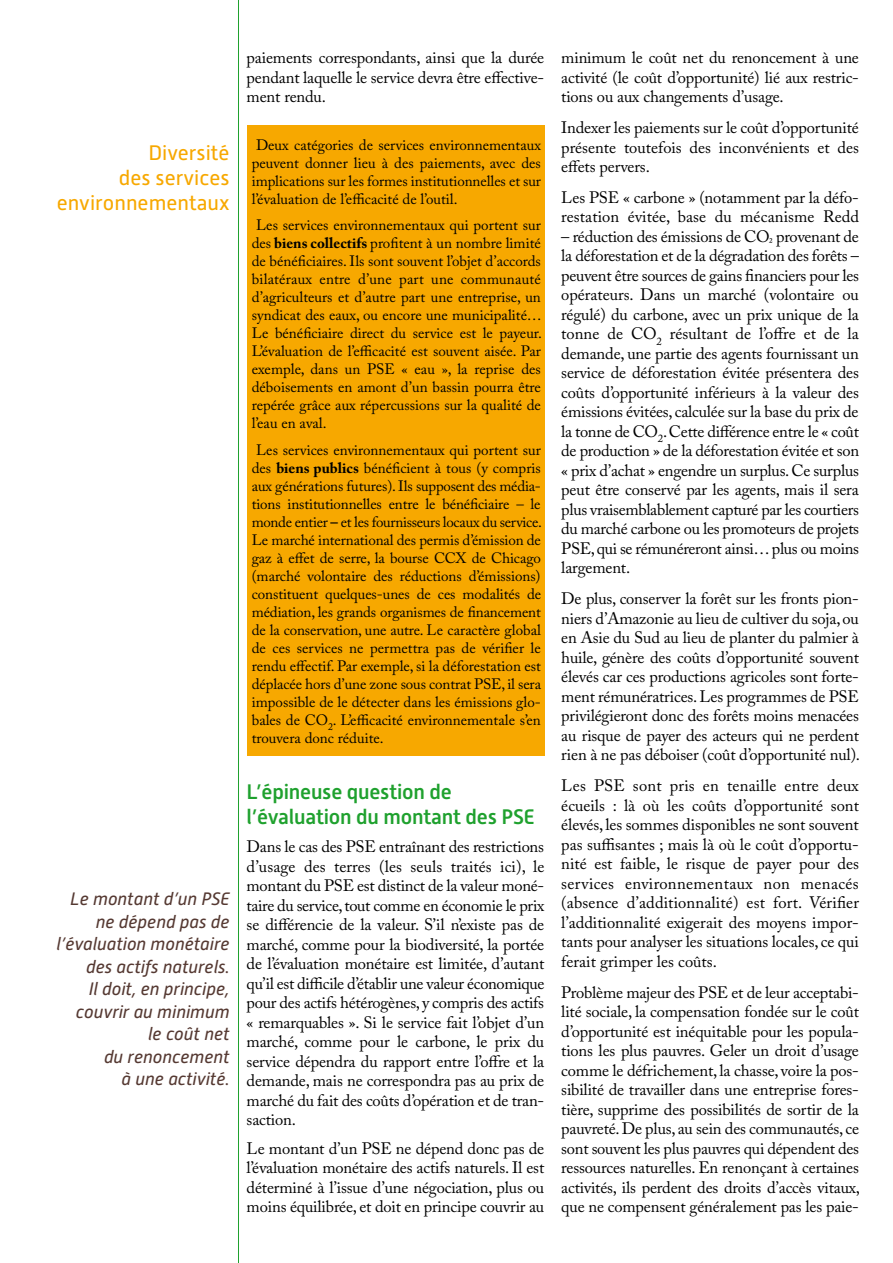
<style>
.page{position:relative;width:893px;height:1263px;background:#fff}
.page>*{position:absolute;margin:0;border:0;box-sizing:border-box;transform-origin:0 0}
.t1{font:500 21px/25.2px "Alwyn New";letter-spacing:-.01em;color:#1fa12e}
.t2{font:21px/25.2px "Alwyn New";color:#f7a800;text-align:right}
.t3{font:italic 18px/22.5px "Alwyn New";color:#553932;text-align:right}
.t4{font:16.5px/19.5px "Adobe Caslon Pro";letter-spacing:-.01em;color:#000;text-align:justify}
.t5{font:15px/18px "Adobe Caslon Pro";color:#000;text-align:justify}
.s1{font-weight:700}
</style>
<div class="page">
<hr style="left:238px;top:0;width:1px;height:1263px;background:#1fa12e">
<div style="left:247px;top:126px;width:298px;height:630px;background:#f7a800"></div>
<p class="t4" style="left:247px;top:48px;width:299px">paiements correspondants, ainsi que la durée pendant laquelle le service devra être effective&shy;ment rendu.</p>
<p class="t4" style="left:561px;top:48px;width:299px">minimum le coût net du renoncement à une activité (le coût d’opportunité) lié aux restric&shy;tions ou aux changements d’usage.</p>
<p class="t4" style="left:561px;top:118px;width:299px">Indexer les paiements sur le coût d’opportunité présente toutefois des inconvénients et des effets pervers.</p>
<p class="t4" style="left:561px;top:187px;width:299px">Les PSE « carbone » (notamment par la défo&shy;restation évitée, base du mécanisme Redd</p>
<p class="t4" style="left:561px;top:226px;width:299px">– réduction des émissions de CO<sub>²</sub> provenant de la déforestation et de la dégradation des forêts – peuvent être sources de gains financiers pour les opérateurs. Dans un marché (volontaire ou régulé) du carbone, avec un prix unique de la tonne de CO<sub>2</sub> résultant de l’offre et de la demande, une partie des agents fournissant un service de déforestation évitée présentera des coûts d’opportunité inférieurs à la valeur des émissions évitées, calculée sur la base du prix de la tonne de CO<sub>2</sub>. Cette différence entre le « coût de production » de la déforestation évitée et son « prix d’achat » engendre un surplus. Ce surplus peut être conservé par les agents, mais il sera plus vraisemblablement capturé par les courtiers du marché carbone ou les promoteurs de projets PSE, qui se rémunéreront ainsi… plus ou moins largement.</p>
<p class="t4" style="left:561px;top:589px;width:300px">De plus, conserver la forêt sur les fronts pion&shy;niers d’Amazonie au lieu de cultiver du soja, ou en Asie du Sud au lieu de planter du palmier à huile, génère des coûts d’opportunité souvent élevés car ces productions agricoles sont forte&shy;ment rémunératrices. Les programmes de PSE privilégieront donc des forêts moins menacées au risque de payer des acteurs qui ne perdent rien à ne pas déboiser (coût d’opportunité nul).</p>
<p class="t4" style="left:561px;top:776px;width:299px">Les PSE sont pris en tenaille entre deux écueils : là où les coûts d’opportunité sont élevés, les sommes disponibles ne sont souvent pas suffisantes ; mais là où le coût d’opportu&shy;nité est faible, le risque de payer pour des services environnementaux non menacés (absence d’additionnalité) est fort. Vérifier l’additionnalité exigerait des moyens impor&shy;tants pour analyser les situations locales, ce qui ferait grimper les coûts.</p>
<p class="t4" style="left:561px;top:982px;width:300px">Problème majeur des PSE et de leur acceptabi&shy;lité sociale, la compensation fondée sur le coût d’opportunité est inéquitable pour les popula&shy;tions les plus pauvres. Geler un droit d’usage comme le défrichement, la chasse, voire la pos&shy;sibilité de travailler dans une entreprise fores&shy;tière, supprime des possibilités de sortir de la pauvreté. De plus, au sein des communautés, ce sont souvent les plus pauvres qui dépendent des ressources naturelles. En renonçant à certaines activités, ils perdent des droits d’accès vitaux, que ne compensent généralement pas les paie-</p>
<p class="t2" style="left:57px;top:140px;width:174px">Diversité<br>des services environnementaux</p>
<p class="t5" style="left:252px;top:136px;width:291px">Deux catégories de services environnementaux peuvent donner lieu à des paiements, avec des implications sur les formes institutionnelles et sur l’évaluation de l’efficacité de l’outil.</p>
<p class="t5" style="left:252px;top:216px;width:292px">Les services environnementaux qui portent sur des <span class="s1">biens collectifs</span> profitent à un nombre limité de bénéficiaires. Ils sont souvent l’objet d’accords bilatéraux entre d’une part une communauté d’agriculteurs et d’autre part une entreprise, un syndicat des eaux, ou encore une municipalité… Le bénéficiaire direct du service est le payeur.<br>L’évaluation de l’efficacité est souvent aisée. Par exemple, dans un PSE « eau », la reprise des déboisements en amont d’un bassin pourra être repérée grâce aux répercussions sur la qualité de l’eau en aval.</p>
<p class="t5" style="left:252px;top:441px;width:292px">Les services environnementaux qui portent sur des <span class="s1">biens publics</span> bénéficient à tous (y compris aux générations futures). Ils supposent des média&shy;tions institutionnelles entre le bénéficiaire – le monde entier <span class="s1">–</span> et les fournisseurs locaux du service.<br>Le marché international des permis d’émission de gaz à effet de serre, la bourse CCX de Chicago (marché volontaire des réductions d’émissions) constituent quelques-unes de ces modalités de médiation, les grands organismes de financement de la conservation, une autre. Le caractère global de ces services ne permettra pas de vérifier le rendu effectif. Par exemple, si la déforestation est déplacée hors d’une zone sous contrat PSE, il sera impossible de le détecter dans les émissions glo&shy;bales de CO<sub>2</sub>. L’efficacité environnementale s’en trouvera donc réduite.</p>
<p class="t1" style="left:247px;top:779px;width:290px">L’épineuse question de l’évaluation du montant des PSE</p>
<p class="t4" style="left:247px;top:837px;width:299px">Dans le cas des PSE entraînant des restrictions d’usage des terres (les seuls traités ici), le montant du PSE est distinct de la valeur moné&shy;taire du service, tout comme en économie le prix se différencie de la valeur. S’il n’existe pas de marché, comme pour la biodiversité, la portée de l’évaluation monétaire est limitée, d’autant qu’il est difficile d’établir une valeur économique pour des actifs hétérogènes, y compris des actifs « remarquables ». Si le service fait l’objet d’un marché, comme pour le carbone, le prix du service dépendra du rapport entre l’offre et la demande, mais ne correspondra pas au prix de marché du fait des coûts d’opération et de tran&shy;saction.</p>
<p class="t4" style="left:247px;top:1138px;width:299px">Le montant d’un PSE ne dépend donc pas de l’évaluation monétaire des actifs naturels. Il est déterminé à l’issue d’une négociation, plus ou moins équilibrée, et doit en principe couvrir au</p>
<p class="t3" style="left:57px;top:888px;width:174px">Le montant d’un PSE ne dépend pas de l’évaluation monétaire des actifs naturels.<br>Il doit, en principe, couvrir au minimum<br>le coût net<br>du renoncement<br>à une activité.</p>
</div>
